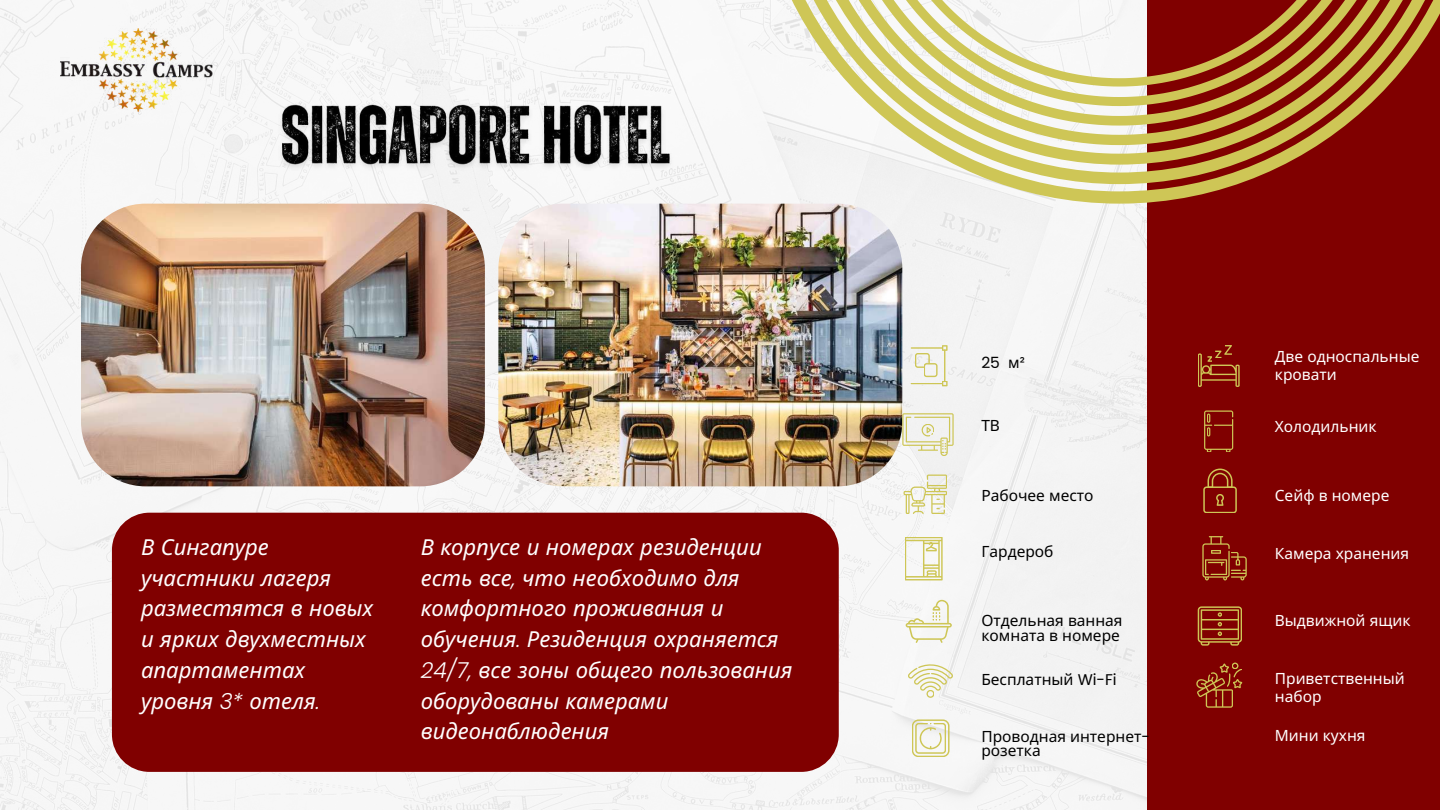
<style>
.page{position:relative;width:1440px;height:810px;background:#fff}
.page>*{position:absolute;margin:0;border:0;box-sizing:border-box;transform-origin:0 0}
.t1{font:italic 22px/30.8px "Noto Sans";color:#fff}
.t2{font:15.5px/17.9px "Noto Sans";color:#fff}
.t3{font:15.5px/14.5px "Noto Sans";color:#000}
.t4{font:15.5px "Poppins";color:#000}
.s1{font-family:"Poppins";font-weight:300}
.s2{font-family:"Noto Sans"}
.s3{font-family:"Poppins"}
</style>
<div class="page">
<div style="left:0;top:0;width:1147px;height:810px;background:#f6f6f6"></div>
<div style="left:1147px;top:0;width:293px;height:810px;background:#800000"></div>
<svg style="left:754px;top:0;width:484px;height:204px;fill:#f2f2f2"></svg>
<svg style="left:774px;top:0;width:509px;height:184px;fill:#f1f1f1"></svg>
<svg style="left:793px;top:0;width:647px;height:165px"></svg>
<svg style="left:813px;top:0;width:613px;height:145px"></svg>
<svg style="left:832px;top:0;width:575px;height:126px"></svg>
<svg style="left:852px;top:0;width:535px;height:106px;fill:#cec656"></svg>
<svg style="left:871px;top:0;width:497px;height:87px"></svg>
<div style="left:112px;top:513px;width:727px;height:259px;background:#800000;border-radius:38px"></div>
<img style="left:81px;top:204px;width:404px;height:282px;border-radius:65px">
<img style="left:498px;top:204px;width:404px;height:282px;border-radius:65px">
<img style="left:272px;top:99px;width:408px;height:80px">
<img style="left:61px;top:28px;width:151px;height:83px">
<svg style="left:912px;top:719px;width:38px;height:38px"></svg>
<svg style="left:908px;top:664px;width:45px;height:34px"></svg>
<svg style="left:905px;top:537px;width:38px;height:43px"></svg>
<svg style="left:902px;top:413px;width:52px;height:43px"></svg>
<hr style="left:911px;top:383px;width:32px;height:1px;background:#cec656">
<hr style="left:911px;top:347px;width:32px;height:2px;background:#cec656">
<svg style="left:915px;top:345px;width:33px;height:41px"></svg>
<svg style="left:906px;top:600px;width:46px;height:43px"></svg>
<svg style="left:904px;top:475px;width:43px;height:39px"></svg>
<svg style="left:1202px;top:536px;width:45px;height:44px"></svg>
<svg style="left:1203px;top:469px;width:34px;height:44px"></svg>
<svg style="left:1204px;top:411px;width:29px;height:41px"></svg>
<svg style="left:1198px;top:345px;width:42px;height:42px"></svg>
<svg style="left:1196px;top:663px;width:46px;height:45px"></svg>
<svg style="left:1198px;top:606px;width:44px;height:40px"></svg>
<p class="t1" style="left:141px;top:531px;width:234px">В Сингапуре участники лагеря разместятся в новых и ярких двухместных апартаментах уровня <span class="s1">3*</span> отеля<span class="s1">.</span></p>
<p class="t1" style="left:421px;top:531px;width:373px">В корпусе и номерах резиденции есть все<span class="s1">,</span> что необходимо для комфортного проживания и обучения<span class="s1">.</span> Резиденция охраняется<br><span class="s1">24/7,</span> все зоны общего пользования оборудованы камерами видеонаблюдения</p>
<p class="t4" style="left:981px;top:352px;width:45px">25 <span class="s2">м</span>²</p>
<p class="t2" style="left:1275px;top:347px;width:146px">Две односпальные кровати</p>
<p class="t3" style="left:981px;top:417px;width:20px">ТВ</p>
<p class="t2" style="left:1275px;top:417px;width:103px">Холодильник</p>
<p class="t3" style="left:981px;top:488px;width:114px">Рабочее место</p>
<p class="t2" style="left:1275px;top:486px;width:116px">Сейф в номере</p>
<p class="t3" style="left:981px;top:544px;width:74px">Гардероб</p>
<p class="t2" style="left:1275px;top:545px;width:136px">Камера хранения</p>
<p class="t3" style="left:981px;top:613px;width:143px">Отдельная ванная комната в номере</p>
<p class="t3" style="left:981px;top:672px;width:137px">Бесплатный <span class="s3">Wi-Fi</span></p>
<p class="t2" style="left:1275px;top:611px;width:137px">Выдвижной ящик</p>
<p class="t2" style="left:1275px;top:669px;width:131px">Приветственный набор</p>
<p class="t3" style="left:981px;top:728px;width:170px">Проводная интернет&shy;розетка</p>
<p class="t2" style="left:1275px;top:726px;width:92px">Мини кухня</p>
</div>
